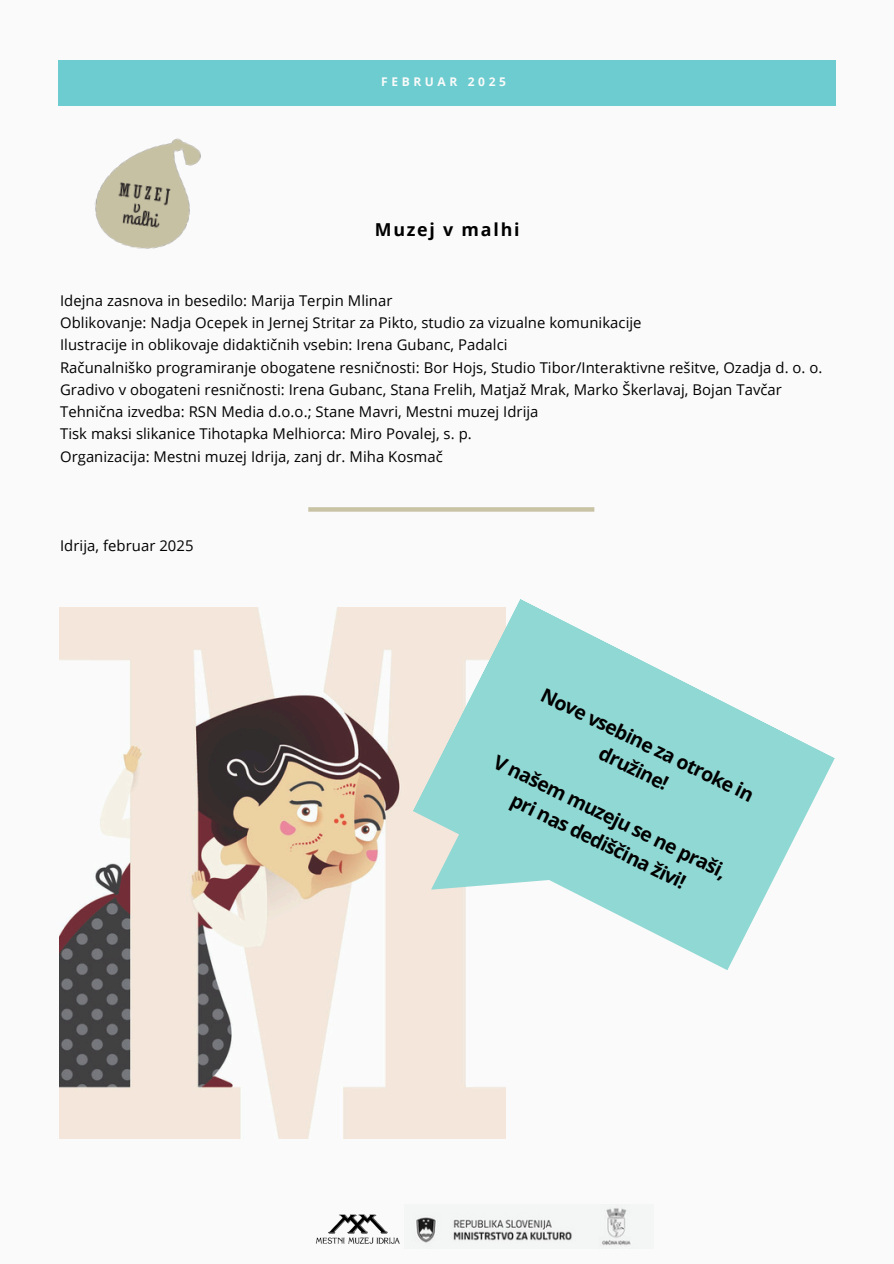
<style>
.page{position:relative;width:894px;height:1264px;background:#fff}
.page>*{position:absolute;margin:0;border:0;box-sizing:border-box;transform-origin:0 0}
.t1{font:700 19.5px/27px "Open Sans";color:#000;text-align:center}
.t2{font:700 17.85px "Open Sans";letter-spacing:.1em;color:#000}
.t3{font:14.85px/22.2px "Open Sans";letter-spacing:.005em;color:#000}
.t4{font:700 12px "Open Sans";letter-spacing:.3em;color:#fafafa}
</style>
<div class="page">
<div style="left:0;top:0;width:893px;height:1263px;background:#fafafa"></div>
<img style="left:59px;top:607px;width:446px;height:531px">
<div style="left:59px;top:60px;width:776px;height:45px;background:#6ccccf"></div>
<img style="left:94px;top:138px;width:107px;height:111px">
<svg style="left:308px;top:507px;width:286px;height:4px"></svg>
<img style="left:415px;top:1204px;width:216px;height:43px">
<img style="left:315px;top:1214px;width:85px;height:30px">
<svg style="left:412px;top:599px;width:422px;height:371px;fill:#90d8d3"></svg>
<p class="t4" style="left:381px;top:73px;width:126px">FEBRUAR 2025</p>
<p class="t2" style="left:374px;top:216px;width:146px">Muzej v malhi</p>
<p class="t3" style="left:60px;top:289px;width:763px">Idejna zasnova in besedilo: Marija Terpin Mlinar<br>Oblikovanje: Nadja Ocepek in Jernej Stritar za Pikto, studio za vizualne komunikacije<br>Ilustracije in oblikovaje didaktičnih vsebin: Irena Gubanc, Padalci<br>Računalniško programiranje obogatene resničnosti: Bor Hojs, Studio Tibor/Interaktivne rešitve, Ozadja d. o. o.<br>Gradivo v obogateni resničnosti: Irena Gubanc, Stana Frelih, Matjaž Mrak, Marko Škerlavaj, Bojan Tavčar Tehnična izvedba: RSN Media d.o.o.; Stane Mavri, Mestni muzej Idrija<br>Tisk maksi slikanice Tihotapka Melhiorca: Miro Povalej, s. p.<br>Organizacija: Mestni muzej Idrija, zanj dr. Miha Kosmač</p>
<h1 class="t3" style="left:60px;top:534px;width:135px">Idrija, februar 2025</h1>
<h2 class="t1" style="left:548px;top:680px;width:235px;rotate:26deg">Nove vsebine za otroke in družine!</h2>
<h2 class="t1" style="left:501px;top:747px;width:258px;rotate:26deg">V našem muzeju se ne praši, pri nas dediščina živi!</h2>
</div>
